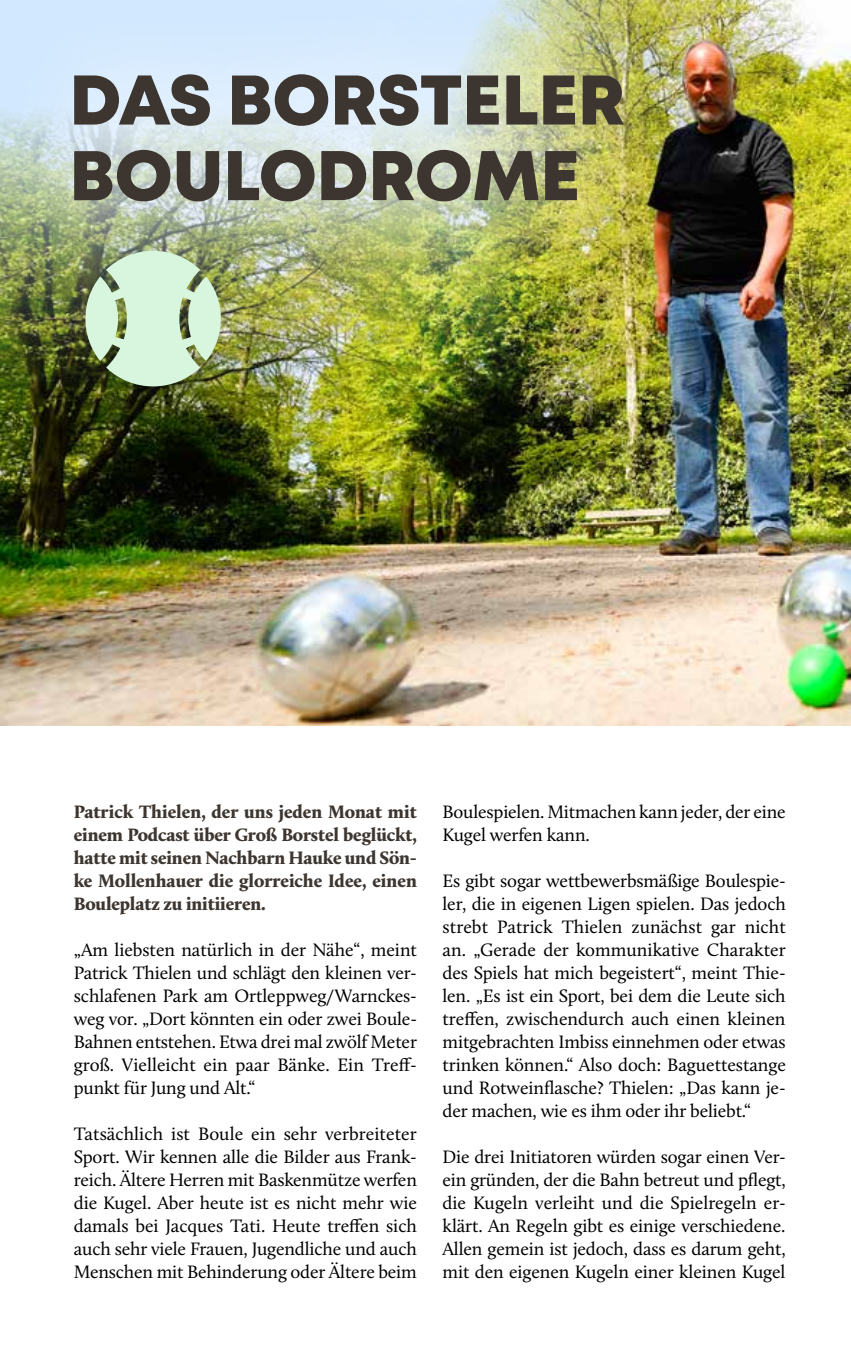
<style>
.page{position:relative;width:851px;height:1361px;background:#fff}
.page>*{position:absolute;margin:0;border:0;box-sizing:border-box;transform-origin:0 0}
.t1{font:800 70.2px/75.6px "Mont";color:#3d3630}
.t2{font:18.6px/23px "Calluna";letter-spacing:-.01em;color:#000;text-align:justify}
.t3{font:900 18.6px/23px "Calluna";letter-spacing:-.005em;color:#3d3630;text-align:justify}
</style>
<div class="page">
<img style="left:0;top:0;width:850px;height:726px">
<img style="left:0;top:0;width:739px;height:437px">
<img style="left:0;top:0;width:699px;height:281px">
<img style="left:85px;top:251px;width:136px;height:135px">
<h1 class="t1" style="left:70px;top:63px;width:557px">DAS BORSTELER<br>BOULODROME</h1>
<p class="t3" style="left:74px;top:799px;width:345px">Patrick Thielen, der uns jeden Monat mit einem Podcast über Groß Borstel beglückt, hatte mit seinen Nachbarn Hauke und Sön&shy;ke Mollenhauer die glorreiche Idee, einen Bouleplatz zu initiieren.</p>
<p class="t2" style="left:74px;top:937px;width:345px">„Am liebsten natürlich in der Nähe“, meint Patrick Thielen und schlägt den kleinen ver&shy;schlafenen Park am Ortleppweg/Warnckes&shy;weg vor. „Dort könnten ein oder zwei Boule-Bahnen entstehen. Etwa drei mal zwölf Meter groß. Vielleicht ein paar Bänke. Ein Treff&shy;punkt für Jung und Alt.“</p>
<p class="t2" style="left:74px;top:1121px;width:345px">Tatsächlich ist Boule ein sehr verbreiteter Sport. Wir kennen alle die Bilder aus Frank&shy;reich. Ältere Herren mit Baskenmütze werfen die Kugel. Aber heute ist es nicht mehr wie damals bei Jacques Tati. Heute treffen sich auch sehr viele Frauen, Jugendliche und auch Menschen mit Behinderung oder Ältere beim</p>
<p class="t2" style="left:442px;top:799px;width:345px">Boulespielen. Mitmachen kann jeder, der eine<br>Kugel werfen kann.</p>
<p class="t2" style="left:442px;top:868px;width:345px">Es gibt sogar wettbewerbsmäßige Boulespie&shy;ler, die in eigenen Ligen spielen. Das jedoch strebt Patrick Thielen zunächst gar nicht an. „Gerade der kommunikative Charakter des Spiels hat mich begeistert“, meint Thie&shy;len. „Es ist ein Sport, bei dem die Leute sich treffen, zwischendurch auch einen kleinen mitgebrachten Imbiss einnehmen oder etwas trinken können.“ Also doch: Baguettestange und Rotweinflasche? Thielen: „Das kann je&shy;der machen, wie es ihm oder ihr beliebt.“</p>
<p class="t2" style="left:442px;top:1144px;width:345px">Die drei Initiatoren würden sogar einen Ver&shy;ein gründen, der die Bahn betreut und pflegt, die Kugeln verleiht und die Spielregeln er&shy;klärt. An Regeln gibt es einige verschiedene.<br>Allen gemein ist jedoch, dass es darum geht, mit den eigenen Kugeln einer kleinen Kugel</p>
</div>
